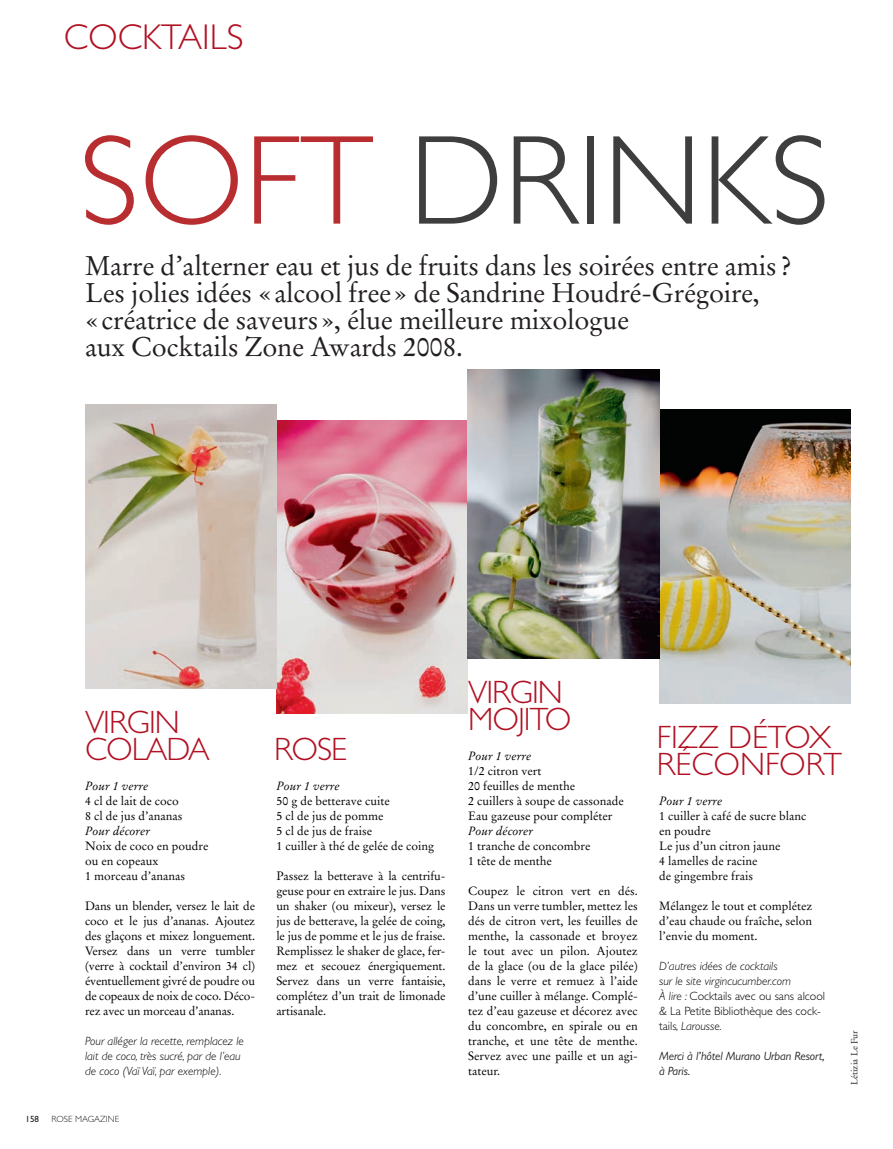
<style>
.page{position:relative;width:893px;height:1149px;background:#fff}
.page>*{position:absolute;margin:0;border:0;box-sizing:border-box;transform-origin:0 0}
.t1{font:300 127.8px "Gill Sans";color:#3e3e3f}
.t2{font:300 36px "Gill Sans";color:#b11123}
.t3{font:300 32.4px/27px "Gill Sans";letter-spacing:-.03em;color:#b11123}
.t4{font:27px/27px "Stempel Garamond";letter-spacing:-.01em;color:#231f20}
.t5{font:12px/15px "Stempel Garamond";color:#000}
.t6{font:italic 300 12px/15px "Gill Sans";color:#000}
.t7{font:italic 12px "Stempel Garamond";color:#000}
.t8{font:italic 12px/15px "Gill Sans";letter-spacing:-.005em;color:#231f20}
.t9{font:9px "Stempel Garamond";color:#231f20}
.t10{font:300 9px "Gill Sans";color:#231f20}
.t11{font:9px "Gill Sans";color:#231f20}
.s1{color:#b82e30}
.s2{font-style:normal}
</style>
<div class="page">
<img style="left:276px;top:420px;width:192px;height:293px">
<img style="left:659px;top:409px;width:191px;height:294px">
<img style="left:468px;top:369px;width:191px;height:289px">
<img style="left:85px;top:404px;width:191px;height:284px">
<h2 class="t2" style="left:64px;top:17px;width:181px">COCKTAILS</h2>
<h1 class="t1" style="left:79px;top:109px;width:752px"><span class="s1">SOFT</span> DRINKS</h1>
<h3 class="t4" style="left:85px;top:252px;width:708px">Marre d’alterner eau et jus de fruits dans les soirées entre amis?<br>Les jolies idées «alcool free» de Sandrine Houdré-Grégoire, «créatrice de saveurs», élue meilleure mixologue<br>aux Cocktails Zone Awards 2008.</h3>
<h3 class="t3" style="left:85px;top:708px;width:34px">Virgin colada</h3>
<p class="t7" style="left:85px;top:777px;width:65px">Pour 1 verre</p>
<p class="t5" style="left:85px;top:792px;width:99px">4 cl de lait de coco<br>8 cl de jus d’ananas</p>
<p class="t7" style="left:85px;top:822px;width:67px">Pour décorer</p>
<p class="t5" style="left:85px;top:837px;width:125px">Noix de coco en poudre ou en copeaux<br>1 morceau d’ananas</p>
<p class="t5" style="left:85px;top:897px;width:172px;text-align:justify">Dans un blender, versez le lait de coco et le jus d’ananas. Ajoutez des glaçons et mixez longuement.<br>Versez dans un verre tumbler (verre à cocktail d’environ 34 cl) éventuellement givré de poudre ou de copeaux de noix de coco. Déco&shy;rez avec un morceau d’ananas.</p>
<p class="t6" style="left:85px;top:1033px;width:160px">Pour alléger la recette, remplacez le lait de coco, très sucré, par de l’eau de coco (Vaï Vaï, par exemple).</p>
<p class="t11" style="left:26px;top:1113px;width:15px">158</p>
<p class="t10" style="left:52px;top:1113px;width:69px">ROSE MAGAZINE</p>
<h3 class="t3" style="left:274px;top:735px;width:74px">RoSE</h3>
<p class="t7" style="left:276px;top:777px;width:65px">Pour 1 verre</p>
<p class="t5" style="left:276px;top:792px;width:159px">50 g de betterave cuite<br>5 cl de jus de pomme<br>5 cl de jus de fraise<br>1 cuiller à thé de gelée de coing</p>
<p class="t5" style="left:276px;top:867px;width:171px;text-align:justify">Passez la betterave à la centrifu&shy;geuse pour en extraire le jus. Dans un shaker (ou mixeur), versez le jus de betterave, la gelée de coing, le jus de pomme et le jus de fraise.<br>Remplissez le shaker de glace, fer&shy;mez et secouez énergiquement.<br>Servez dans un verre fantaisie, complétez d’un trait de limonade artisanale.</p>
<h3 class="t3" style="left:468px;top:678px;width:72px">Virgin<br>Mojito</h3>
<p class="t7" style="left:468px;top:747px;width:65px">Pour 1 verre</p>
<p class="t5" style="left:468px;top:762px;width:157px">1/2 citron vert<br>20 feuilles de menthe<br>2 cuillers à soupe de cassonade<br>Eau gazeuse pour compléter</p>
<p class="t7" style="left:468px;top:822px;width:67px">Pour décorer</p>
<p class="t5" style="left:468px;top:837px;width:124px">1 tranche de concombre<br>1 tête de menthe</p>
<p class="t5" style="left:468px;top:882px;width:171px;text-align:justify">Coupez le citron vert en dés.<br>Dans un verre tumbler, mettez les dés de citron vert, les feuilles de menthe, la cassonade et broyez le tout avec un pilon. Ajoutez de la glace (ou de la glace pilée) dans le verre et remuez à l’aide d’une cuiller à mélange. Complé&shy;tez d’eau gazeuse et décorez avec du concombre, en spirale ou en tranche, et une tête de menthe.<br>Servez avec une paille et un agi&shy;tateur.</p>
<h3 class="t3" style="left:657px;top:723px;width:31px">Fizz</h3>
<h3 class="t3" style="left:728px;top:723px;width:105px">dÉtox</h3>
<h3 class="t3" style="left:657px;top:750px;width:20px">réconfort</h3>
<p class="t7" style="left:659px;top:792px;width:65px">Pour 1 verre</p>
<p class="t5" style="left:659px;top:807px;width:149px">1 cuiller à café de sucre blanc en poudre<br>Le jus d’un citron jaune<br>4 lamelles de racine<br>de gingembre frais</p>
<p class="t5" style="left:659px;top:897px;width:155px;text-align:justify">Mélangez le tout et complétez d’eau chaude ou fraîche, selon l’envie du moment.</p>
<p class="t6" style="left:659px;top:958px;width:168px">D’autres idées de cocktails<br>sur le site virgincucumber.com<br>À lire : <span class="s2">Cocktails avec ou sans alcool </span>&amp; <span class="s2">La Petite Bibliothèque des cock&shy;tails</span>, Larousse.</p>
<p class="t8" style="left:659px;top:1047px;width:168px">Merci à l’hôtel Murano Urban Resort, à Paris.</p>
<p class="t9" style="left:849px;top:1084px;width:56px;rotate:-90deg">Létizia Le Fur</p>
</div>
